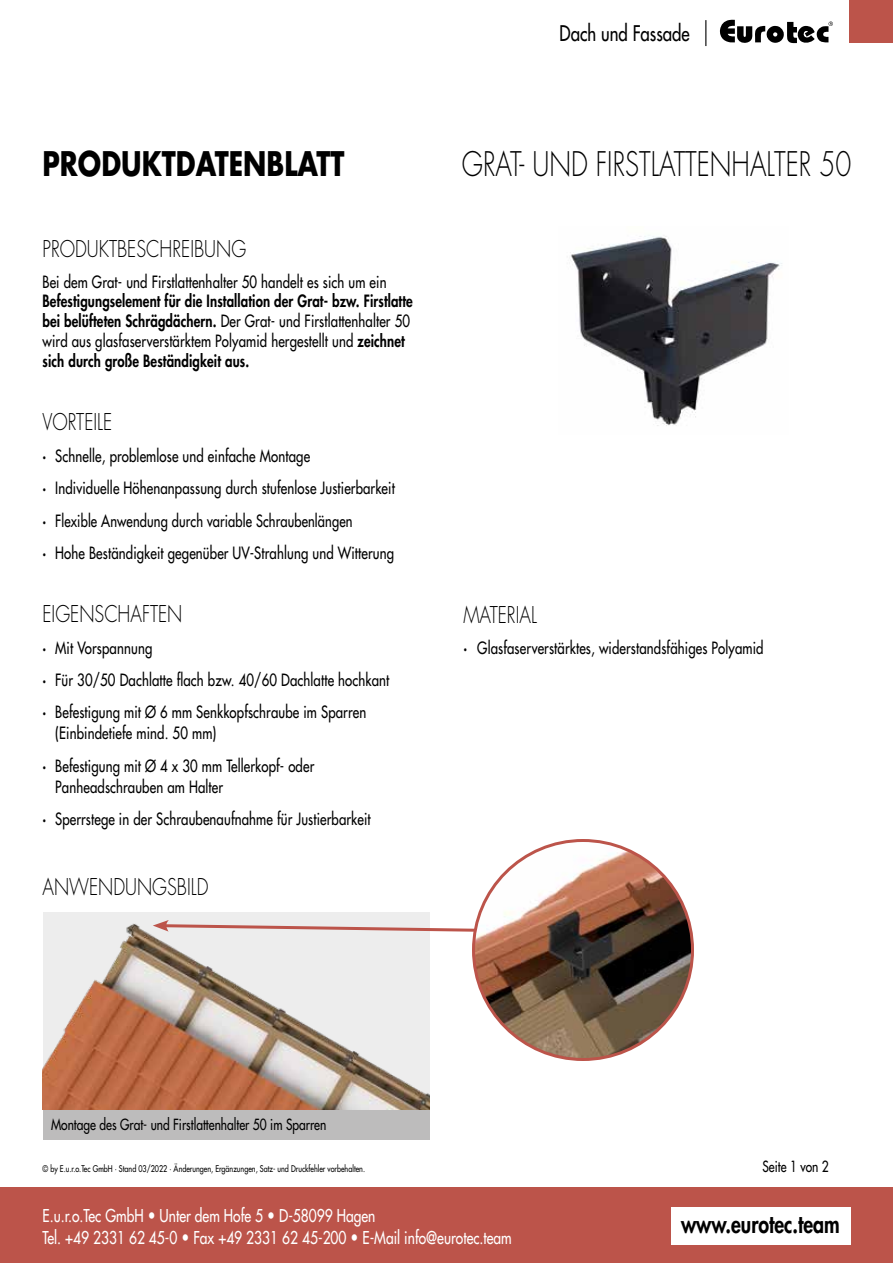
<style>
.page{position:relative;width:893px;height:1263px;background:#fff}
.page>*{position:absolute;margin:0;border:0;box-sizing:border-box;transform-origin:0 0}
.t1{font:300 33px "Futura Std";color:#000;scale:.78 1}
.t2{font:700 33px "Futura Std";color:#000;scale:.8 1}
.t3{font:800 24.3px "Futura Std";color:#000;scale:.8 1}
.t4{font:300 22.5px "Futura Std";color:#000;scale:.8 1}
.t5{font:500 21px "Futura Std";color:#000;scale:.8 1}
.t6{font:500 17.25px/22.5px "Futura Std";color:#fff;scale:.8 1}
.t7{font:500 16.5px/32.1px "Futura Std";letter-spacing:.01em;color:#000;scale:.8 1}
.t8{font:800 16.5px/19.8px "Futura Std";letter-spacing:.01em;color:#000;scale:.8 1}
.t9{font:500 15px "Futura Std";color:#000;scale:.8 1}
.t10{font:500 9px "Futura Std";color:#000;scale:.8 1}
.s1{font-weight:500}
.s2{font-weight:800}
</style>
<div class="page">
<div style="left:0;top:1187px;width:893px;height:76px;background:#bc544a"></div>
<div style="left:671px;top:1208px;width:179px;height:37px;background:#fff"></div>
<div style="left:849px;top:0;width:44px;height:43px;background:#bc544a"></div>
<svg style="left:720px;top:20px;width:113px;height:24px"></svg>
<svg style="left:705px;top:20px;width:1px;height:26px"></svg>
<img style="left:43px;top:914px;width:386px;height:195px">
<svg style="left:153px;top:920px;width:324px;height:13px;background:#e3cac7"></svg>
<img style="left:570px;top:236px;width:212px;height:190px">
<div style="left:43px;top:1109px;width:386px;height:30px;background:#bdbcbc"></div>
<img style="left:473px;top:840px;width:219px;height:219px;border-radius:109px">
<p class="t5" style="left:559px;top:20px;width:164px">Dach und Fassade</p>
<h1 class="t2" style="left:43px;top:142px;width:379px">PRODUKTDATENBLATT</h1>
<h1 class="t1" style="left:462px;top:144px;width:501px">GRAT- UND FIRSTLATTENHALTER 50</h1>
<h3 class="t4" style="left:43px;top:235px;width:256px">PRODUKTBESCHREIBUNG</h3>
<p class="t7" style="left:43px;top:266px;width:432px">Bei dem Grat- und Firstlattenhalter 50 handelt es sich um ein</p>
<p class="t8" style="left:43px;top:291px;width:464px">Befestigungselement für die Installation der Grat- bzw. Firstlatte bei belüfteten Schrägdächern. <span class="s1">Der Grat- und Firstlattenhalter 50 wird aus glasfaserverstärktem Polyamid hergestellt und</span> zeichnet sich durch große Beständigkeit aus.</p>
<h3 class="t4" style="left:43px;top:408px;width:89px">VORTEILE</h3>
<p class="t7" style="left:43px;top:440px;width:442px"><span class="s2">·</span> Schnelle, problemlose und einfache Montage<br><span class="s2">·</span> Individuelle Höhenanpassung durch stufenlose Justierbarkeit <span class="s2">·</span> Flexible Anwendung durch variable Schraubenlängen<br><span class="s2">·</span> Hohe Beständigkeit gegenüber UV-Strahlung und Witterung</p>
<h3 class="t4" style="left:43px;top:600px;width:176px">EIGENSCHAFTEN</h3>
<p class="t7" style="left:43px;top:632px;width:435px"><span class="s2">·</span> Mit Vorspannung<br><span class="s2">·</span> Für 30/50 Dachlatte flach bzw. 40/60 Dachlatte hochkant <span class="s2">·</span> Befestigung mit Ø 6 mm Senkkopfschraube im Sparren</p>
<p class="t7" style="left:43px;top:717px;width:341px;text-indent:13px">(Einbindetiefe mind. 50 mm)<br><span class="s2">·</span> Befestigung mit Ø 4 x 30 mm Tellerkopf- oder</p>
<p class="t7" style="left:43px;top:770px;width:412px;text-indent:13px">Panheadschrauben am Halter<br><span class="s2">·</span> Sperrstege in der Schraubenaufnahme für Justierbarkeit</p>
<h3 class="t4" style="left:43px;top:873px;width:209px">ANWENDUNGSBILD</h3>
<h3 class="t4" style="left:463px;top:601px;width:93px">MATERIAL</h3>
<p class="t7" style="left:463px;top:632px;width:377px"><span class="s2">·</span> Glasfaserverstärktes, widerstandsfähiges Polyamid</p>
<p class="t9" style="left:51px;top:1115px;width:346px">Montage des Grat- und Firstlattenhalter 50 im Sparren</p>
<p class="t10" style="left:43px;top:1163px;width:405px">© by E.u.r.o.Tec GmbH · Stand 03/2022 · Änderungen, Ergänzungen, Satz- und Druckfehler vorbehalten.</p>
<p class="t9" style="left:762px;top:1157px;width:85px">Seite 1 von 2</p>
<p class="t6" style="left:43px;top:1204px;width:588px">E.u.r.o.Tec GmbH <span class="s2">•</span> Unter dem Hofe 5 <span class="s2">•</span> D-58099 Hagen<br>Tel. +49 2331 62 45-0 <span class="s2">•</span> Fax +49 2331 62 45-200 <span class="s2">•</span> E-Mail info@eurotec.team</p>
<h2 class="t3" style="left:681px;top:1208px;width:200px">www.eurotec.team</h2>
</div>
